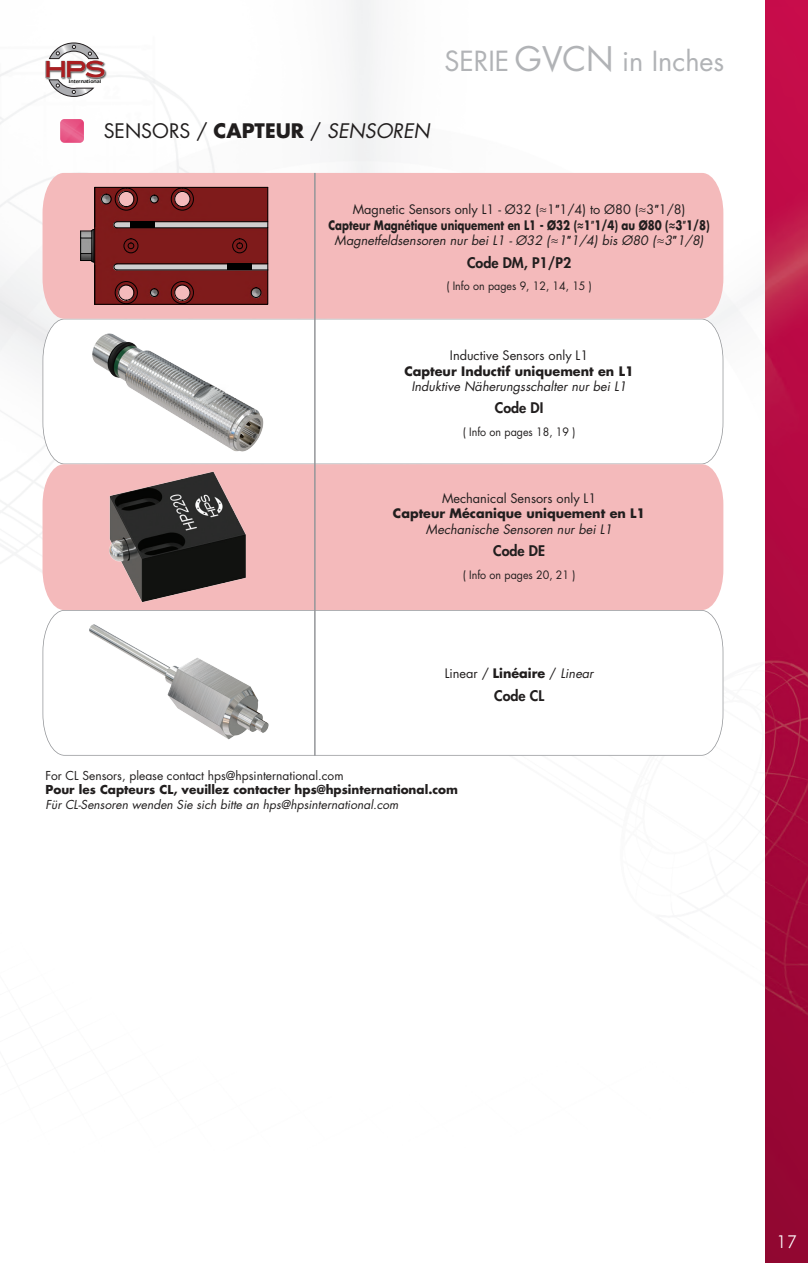
<style>
.page{position:relative;width:808px;height:1263px;background:#fff}
.page>*{position:absolute;margin:0;border:0;box-sizing:border-box;transform-origin:0 0}
.t1{font:27px "Futura Std";color:#b1b3b6}
.t2{font:19.5px "Futura Std";color:#211e1e}
.t3{font:300 18px "Futura BT";color:#fff}
.t4{font:800 14.25px "Futura Std";color:#211e1e}
.t5{font:700 12.75px/15.3px "Futura Std";color:#211e1e;text-align:center;scale:.8 1}
.t6{font:12.75px "Futura Std";color:#211e1e}
.t7{font:italic 12.75px "Futura Std";color:#211e1e}
.t8{font:700 12.75px "Futura Std";color:#211e1e}
.t9{font:700 12px "Futura Std";color:#211e1e}
.t10{font:italic 12px "Futura Std";color:#211e1e}
.t11{font:12px "Futura Std";color:#211e1e}
.t12{font:11.25px "Futura Std";color:#211e1e;scale:.95 1}
.t13{font:600 5.25px "Eras ITC";letter-spacing:.005em;color:#050504}
.s1{font-size:33px}
.s2{font-weight:700}
.s3{font-style:italic}
.s4{font-weight:400}
.s5{font-family:"Arial";font-weight:400}
.s6{font-weight:400;font-style:italic}
</style>
<div class="page">
<img style="left:0;top:0;width:740px;height:721px">
<img style="left:765px;top:8px;width:43px;height:1255px">
<img style="left:45px;top:59px;width:62px;height:21px">
<svg style="left:46px;top:43px;width:58px;height:53px"></svg>
<img style="left:60px;top:119px;width:24px;height:24px">
<svg style="left:43px;top:610px;width:680px;height:146px"></svg>
<svg style="left:43px;top:319px;width:680px;height:145px"></svg>
<div style="left:43px;top:464px;width:680px;height:146px;background:#f4babb"></div>
<img style="left:86px;top:322px;width:185px;height:139px">
<img style="left:86px;top:468px;width:185px;height:138px">
<img style="left:86px;top:613px;width:185px;height:138px">
<div style="left:43px;top:173px;width:680px;height:146px;background:#f4babb"></div>
<svg style="left:80px;top:187px;width:188px;height:118px;background:#803232"></svg>
<hr style="left:94px;top:187px;width:1px;height:117px;background:#000">
<hr style="left:314px;top:173px;width:2px;height:583px;background:#949699">
<p class="t13" style="left:69px;top:79px;width:34px">International</p>
<h1 class="t1" style="left:444px;top:44px;width:281px">SERIE <span class="s1">GVCN</span> in Inches</h1>
<h2 class="t2" style="left:104px;top:119px;width:328px">SENSORS / <span class="s2">CAPTEUR</span> / <span class="s3">SENSOREN</span></h2>
<p class="t5" style="left:329px;top:202px;width:478px"><span class="s4">Magnetic Sensors only L1 - Ø32 (≈1</span><span class="s5">″</span><span class="s4">1/4) to Ø80 (≈3</span><span class="s5">″</span><span class="s4">1/8)<br></span>Capteur Magnétique uniquement en L1 - Ø32 (≈1<span class="s5">″</span>1/4) au Ø80 (≈3<span class="s5">″</span>1/8)<br><span class="s6">Magnetfeldsensoren nur bei L1 - Ø32 (≈1</span><span class="s5">″</span><span class="s6">1/4) bis Ø80 (≈3</span><span class="s5">″</span><span class="s6">1/8)</span></p>
<p class="t4" style="left:467px;top:253px;width:106px">Code DM, P1/P2</p>
<p class="t12" style="left:446px;top:279px;width:155px">( Info on pages 9, 12, 14, 15 )</p>
<p class="t6" style="left:450px;top:347px;width:140px">Inductive Sensors only L1</p>
<p class="t8" style="left:404px;top:362px;width:231px">Capteur Inductif uniquement en L1</p>
<p class="t7" style="left:411px;top:378px;width:217px">Induktive Näherungsschalter nur bei L1</p>
<p class="t4" style="left:495px;top:399px;width:50px">Code DI</p>
<p class="t12" style="left:463px;top:425px;width:120px">( Info on pages 18, 19 )</p>
<p class="t6" style="left:442px;top:490px;width:156px">Mechanical Sensors only L1</p>
<p class="t8" style="left:393px;top:505px;width:254px">Capteur Mécanique uniquement en L1</p>
<p class="t7" style="left:426px;top:521px;width:188px">Mechanische Sensoren nur bei L1</p>
<p class="t4" style="left:493px;top:542px;width:53px">Code DE</p>
<p class="t12" style="left:463px;top:567px;width:120px">( Info on pages 20, 21 )</p>
<p class="t6" style="left:445px;top:665px;width:150px">Linear / <span class="s2">Linéaire</span> / <span class="s3">Linear</span></p>
<p class="t4" style="left:494px;top:686px;width:51px">Code CL</p>
<p class="t11" style="left:45px;top:768px;width:300px">For CL Sensors, please contact hps@hpsinternational.com</p>
<p class="t9" style="left:45px;top:782px;width:414px">Pour les Capteurs CL, veuillez contacter hps@hpsinternational.com</p>
<p class="t10" style="left:45px;top:796px;width:354px">Für CL-Sensoren wenden Sie sich bitte an hps@hpsinternational.com</p>
<h3 class="t3" style="left:776px;top:1231px;width:22px">17</h3>
</div>
